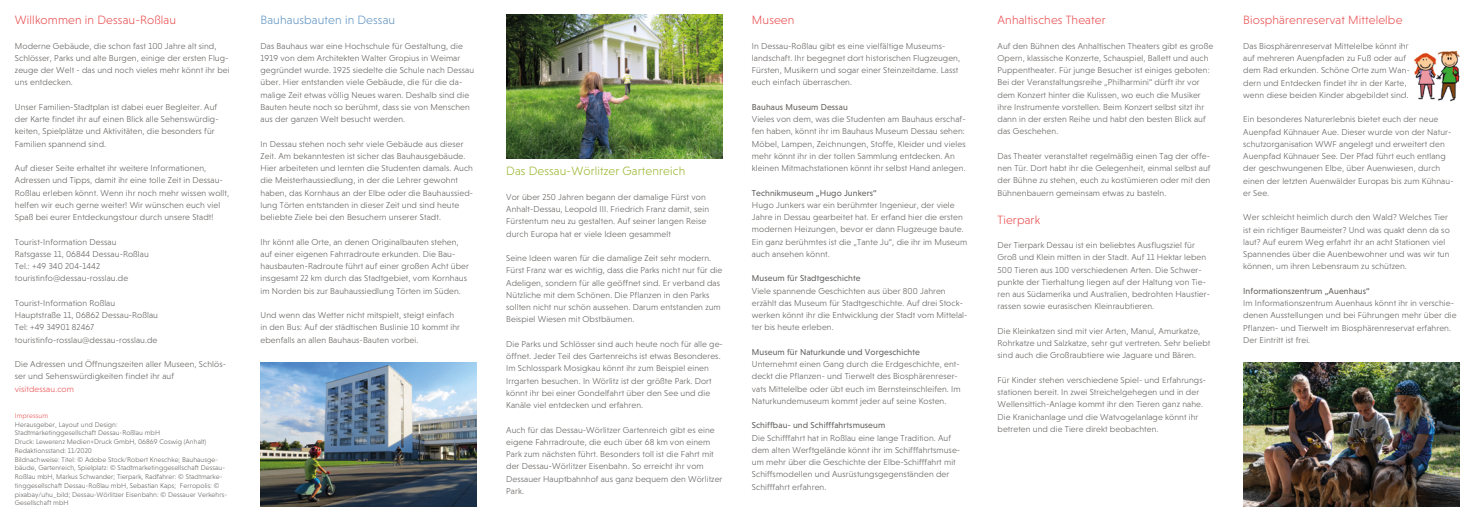
<style>
.page{position:relative;width:1474px;height:521px;background:#fff}
.page>*{position:absolute;margin:0;border:0;box-sizing:border-box;transform-origin:0 0}
.t1{font:300 12.25px "Niveau Grotesk";letter-spacing:.01em;color:#ea5153}
.t2{font:300 12.25px "Niveau Grotesk";letter-spacing:.01em;color:#9db733}
.t3{font:300 12.25px "Niveau Grotesk";letter-spacing:.01em;color:#6295c2}
.t4{font:300 8.75px/12.2px "Niveau Grotesk";letter-spacing:.01em;color:#63605e}
.t5{font:8.75px "Niveau Grotesk";letter-spacing:.01em;color:#63605e}
.t6{font:300 8.75px "Niveau Grotesk";letter-spacing:.01em;color:#ea5153}
.t7{font:300 7px/8.8px "Niveau Grotesk";letter-spacing:.01em;color:#63605e}
.t8{font:300 7px "Niveau Grotesk";letter-spacing:.01em;color:#ea5153}
</style>
<div class="page">
<img style="left:260px;top:362px;width:216px;height:144px">
<img style="left:506px;top:15px;width:216px;height:144px">
<img style="left:1243px;top:362px;width:215px;height:144px">
<img style="left:1405px;top:51px;width:55px;height:51px">
<svg style="left:1404px;top:44px;width:5px;height:29px"></svg>
<svg style="left:1404px;top:79px;width:3px;height:21px"></svg>
<h1 class="t1" style="left:15px;top:13px;width:163px">Willkommen in Dessau-Roßlau</h1>
<p class="t4" style="left:15px;top:39px;width:216px">Moderne Gebäude, die schon fast 100 Jahre alt sind, Schlösser, Parks und alte Burgen, einige der ersten Flug&shy;zeuge der Welt - das und noch vieles mehr könnt ihr bei uns entdecken.</p>
<p class="t4" style="left:15px;top:101px;width:205px">Unser Familien-Stadtplan ist dabei euer Begleiter. Auf der Karte findet ihr auf einen Blick alle Sehenswürdig&shy;keiten, Spielplätze und Aktivitäten, die besonders für Familien spannend sind.</p>
<p class="t4" style="left:15px;top:162px;width:216px">Auf dieser Seite erhaltet ihr weitere Informationen, Adressen und Tipps, damit ihr eine tolle Zeit in Dessau-Roßlau erleben könnt. Wenn ihr noch mehr wissen wollt, helfen wir euch gerne weiter! Wir wünschen euch viel Spaß bei eurer Entdeckungstour durch unsere Stadt!</p>
<p class="t4" style="left:15px;top:235px;width:135px">Tourist-Information Dessau<br>Ratsgasse 11, 06844 Dessau-Roßlau<br>Tel.: +49 340 204-1442 touristinfo@dessau-rosslau.de</p>
<p class="t4" style="left:15px;top:297px;width:145px">Tourist-Information Roßlau<br>Hauptstraße 11, 06862 Dessau-Roßlau<br>Tel: +49 34901 82467 touristinfo-rosslau@dessau-rosslau.de</p>
<p class="t4" style="left:15px;top:358px;width:213px">Die Adressen und Öffnungszeiten aller Museen, Schlös&shy;ser und Sehenswürdigkeiten findet ihr auf</p>
<p class="t6" style="left:15px;top:384px;width:61px">visitdessau.com</p>
<p class="t8" style="left:15px;top:412px;width:35px">Impressum</p>
<p class="t7" style="left:15px;top:420px;width:214px">Herausgeber, Layout und Design:<br>Stadtmarketinggesellschaft Dessau-Roßlau mbH<br>Druck: Lewerenz Medien+Druck GmbH, 06869 Coswig (Anhalt)<br>Redaktionsstand: 11/2020<br>Bildnachweise: Titel: © Adobe Stock/Robert Kneschke; Bauhausge&shy;bäude, Gartenreich, Spielplatz: © Stadtmarketinggesellschaft Dessau-Roßlau mbH, Markus Schwander; Tierpark, Radfahrer: © Stadtmarke&shy;tinggesellschaft Dessau-Roßlau mbH, Sebastian Kaps; Ferropolis: © pixabay/uhu_bild; Dessau-Wörlitzer Eisenbahn: © Dessauer Verkehrs-Gesellschaft mbH</p>
<h1 class="t3" style="left:260px;top:13px;width:136px">Bauhausbauten in Dessau</h1>
<p class="t4" style="left:260px;top:39px;width:215px">Das Bauhaus war eine Hochschule für Gestaltung, die 1919 von dem Architekten Walter Gropius in Weimar gegründet wurde. 1925 siedelte die Schule nach Dessau über. Hier entstanden viele Gebäude, die für die da&shy;malige Zeit etwas völlig Neues waren. Deshalb sind die Bauten heute noch so berühmt, dass sie von Menschen aus der ganzen Welt besucht werden.</p>
<p class="t4" style="left:260px;top:137px;width:214px">In Dessau stehen noch sehr viele Gebäude aus dieser Zeit. Am bekanntesten ist sicher das Bauhausgebäude.<br>Hier arbeiteten und lernten die Studenten damals. Auch die Meisterhaussiedlung, in der die Lehrer gewohnt haben, das Kornhaus an der Elbe oder die Bauhaussied&shy;lung Törten entstanden in dieser Zeit und sind heute beliebte Ziele bei den Besuchern unserer Stadt.</p>
<p class="t4" style="left:260px;top:235px;width:210px">Ihr könnt alle Orte, an denen Originalbauten stehen, auf einer eigenen Fahrradroute erkunden. Die Bau&shy;hausbauten-Radroute führt auf einer großen Acht über insgesamt 22 km durch das Stadtgebiet, vom Kornhaus im Norden bis zur Bauhaussiedlung Törten im Süden.</p>
<p class="t4" style="left:260px;top:309px;width:201px">Und wenn das Wetter nicht mitspielt, steigt einfach in den Bus: Auf der städtischen Buslinie 10 kommt ihr ebenfalls an allen Bauhaus-Bauten vorbei.</p>
<h1 class="t2" style="left:506px;top:164px;width:181px">Das Dessau-Wörlitzer Gartenreich</h1>
<p class="t4" style="left:506px;top:191px;width:204px">Vor über 250 Jahren begann der damalige Fürst von Anhalt-Dessau, Leopold III. Friedrich Franz damit, sein Fürstentum neu zu gestalten. Auf seiner langen Reise durch Europa hat er viele Ideen gesammelt</p>
<p class="t4" style="left:506px;top:252px;width:217px">Seine Ideen waren für die damalige Zeit sehr modern.<br>Fürst Franz war es wichtig, dass die Parks nicht nur für die Adeligen, sondern für alle geöffnet sind. Er verband das Nützliche mit dem Schönen. Die Pflanzen in den Parks sollten nicht nur schön aussehen. Darum entstanden zum Beispiel Wiesen mit Obstbäumen.</p>
<p class="t4" style="left:506px;top:338px;width:218px">Die Parks und Schlösser sind auch heute noch für alle ge&shy;öffnet. Jeder Teil des Gartenreichs ist etwas Besonderes.<br>Im Schlosspark Mosigkau könnt ihr zum Beispiel einen Irrgarten besuchen. In Wörlitz ist der größte Park. Dort könnt ihr bei einer Gondelfahrt über den See und die Kanäle viel entdecken und erfahren.</p>
<p class="t4" style="left:506px;top:423px;width:218px">Auch für das Dessau-Wörlitzer Gartenreich gibt es eine eigene Fahrradroute, die euch über 68 km von einem Park zum nächsten führt. Besonders toll ist die Fahrt mit der Dessau-Wörlitzer Eisenbahn. So erreicht ihr vom Dessauer Hauptbahnhof aus ganz bequem den Wörlitzer Park.</p>
<h1 class="t1" style="left:752px;top:13px;width:44px">Museen</h1>
<p class="t4" style="left:752px;top:39px;width:210px">In Dessau-Roßlau gibt es eine vielfältige Museums&shy;landschaft. Ihr begegnet dort historischen Flugzeugen, Fürsten, Musikern und sogar einer Steinzeitdame. Lasst euch einfach überraschen.</p>
<p class="t5" style="left:752px;top:102px;width:97px">Bauhaus Museum Dessau</p>
<p class="t4" style="left:752px;top:113px;width:215px">Vieles von dem, was die Studenten am Bauhaus erschaf&shy;fen haben, könnt ihr im Bauhaus Museum Dessau sehen:<br>Möbel, Lampen, Zeichnungen, Stoffe, Kleider und vieles mehr könnt ihr in der tollen Sammlung entdecken. An kleinen Mitmachstationen könnt ihr selbst Hand anlegen.</p>
<p class="t5" style="left:752px;top:188px;width:126px">Technikmuseum „Hugo Junkers“</p>
<p class="t4" style="left:752px;top:199px;width:217px">Hugo Junkers war ein berühmter Ingenieur, der viele Jahre in Dessau gearbeitet hat. Er erfand hier die ersten modernen Heizungen, bevor er dann Flugzeuge baute.<br>Ein ganz berühmtes ist die „Tante Ju“, die ihr im Museum auch ansehen könnt.</p>
<p class="t5" style="left:752px;top:273px;width:110px">Museum für Stadtgeschichte</p>
<p class="t4" style="left:752px;top:284px;width:217px">Viele spannende Geschichten aus über 800 Jahren erzählt das Museum für Stadtgeschichte. Auf drei Stock&shy;werken könnt ihr die Entwicklung der Stadt vom Mittelal&shy;ter bis heute erleben.</p>
<p class="t5" style="left:752px;top:347px;width:170px">Museum für Naturkunde und Vorgeschichte</p>
<p class="t4" style="left:752px;top:358px;width:210px">Unternehmt einen Gang durch die Erdgeschichte, ent&shy;deckt die Pflanzen- und Tierwelt des Biosphärenreser&shy;vats Mittelelbe oder übt euch im Bernsteinschleifen. Im Naturkundemuseum kommt jeder auf seine Kosten.</p>
<p class="t5" style="left:752px;top:420px;width:135px">Schiffbau- und Schifffahrtsmuseum</p>
<p class="t4" style="left:752px;top:431px;width:210px">Die Schifffahrt hat in Roßlau eine lange Tradition. Auf dem alten Werftgelände könnt ihr im Schifffahrtsmuse&shy;um mehr über die Geschichte der Elbe-Schifffahrt mit Schiffsmodellen und Ausrüstungsgegenständen der Schifffahrt erfahren.</p>
<h1 class="t1" style="left:997px;top:13px;width:110px">Anhaltisches Theater</h1>
<p class="t4" style="left:997px;top:39px;width:217px">Auf den Bühnen des Anhaltischen Theaters gibt es große Opern, klassische Konzerte, Schauspiel, Ballett und auch Puppentheater. Für junge Besucher ist einiges geboten:<br>Bei der Veranstaltungsreihe „Philharmini“ dürft ihr vor dem Konzert hinter die Kulissen, wo euch die Musiker ihre Instrumente vorstellen. Beim Konzert selbst sitzt ihr dann in der ersten Reihe und habt den besten Blick auf das Geschehen.</p>
<p class="t4" style="left:997px;top:150px;width:214px;text-align:justify">Das Theater veranstaltet regelmäßig einen Tag der offe&shy;nen Tür. Dort habt ihr die Gelegenheit, einmal selbst auf der Bühne zu stehen, euch zu kostümieren oder mit den Bühnenbauern gemeinsam etwas zu basteln.</p>
<h1 class="t1" style="left:997px;top:213px;width:44px">Tierpark</h1>
<p class="t4" style="left:997px;top:239px;width:214px">Der Tierpark Dessau ist ein beliebtes Ausflugsziel für Groß und Klein mitten in der Stadt. Auf 11 Hektar leben 500 Tieren aus 100 verschiedenen Arten. Die Schwer&shy;punkte der Tierhaltung liegen auf der Haltung von Tie&shy;ren aus Südamerika und Australien, bedrohten Haustier&shy;rassen sowie eurasischen Kleinraubtieren.</p>
<p class="t4" style="left:997px;top:325px;width:214px">Die Kleinkatzen sind mit vier Arten, Manul, Amurkatze,<br>Rohrkatze und Salzkatze, sehr gut vertreten. Sehr beliebt sind auch die Großraubtiere wie Jaguare und Bären.</p>
<p class="t4" style="left:997px;top:374px;width:210px">Für Kinder stehen verschiedene Spiel- und Erfahrungs&shy;stationen bereit. In zwei Streichelgehegen und in der Wellensittich-Anlage kommt ihr den Tieren ganz nahe.<br>Die Kranichanlage und die Watvogelanlage könnt ihr betreten und die Tiere direkt beobachten.</p>
<h1 class="t1" style="left:1243px;top:13px;width:161px">Biosphärenreservat Mittelelbe</h1>
<p class="t4" style="left:1243px;top:40px;width:168px">Das Biosphärenreservat Mittelelbe könnt ihr auf mehreren Auenpfaden zu Fuß oder auf dem Rad erkunden. Schöne Orte zum Wan&shy;dern und Entdecken findet ihr in der Karte, wenn diese beiden Kinder abgebildet sind.</p>
<p class="t4" style="left:1243px;top:113px;width:212px">Ein besonderes Naturerlebnis bietet euch der neue Auenpfad Kühnauer Aue. Dieser wurde von der Natur&shy;schutzorganisation WWF angelegt und erweitert den Auenpfad Kühnauer See. Der Pfad führt euch entlang der geschwungenen Elbe, über Auenwiesen, durch einen der letzten Auenwälder Europas bis zum Kühnau&shy;er See.</p>
<p class="t4" style="left:1243px;top:211px;width:208px">Wer schleicht heimlich durch den Wald? Welches Tier ist ein richtiger Baumeister? Und was quakt denn da so laut? Auf eurem Weg erfahrt ihr an acht Stationen viel Spannendes über die Auenbewohner und was wir tun können, um ihren Lebensraum zu schützen.</p>
<p class="t5" style="left:1243px;top:286px;width:128px">Informationszentrum „Auenhaus“</p>
<p class="t4" style="left:1243px;top:297px;width:215px">Im Informationszentrum Auenhaus könnt ihr in verschie&shy;denen Ausstellungen und bei Führungen mehr über die Pflanzen- und Tierwelt im Biosphärenreservat erfahren.<br>Der Eintritt ist frei.</p>
</div>
